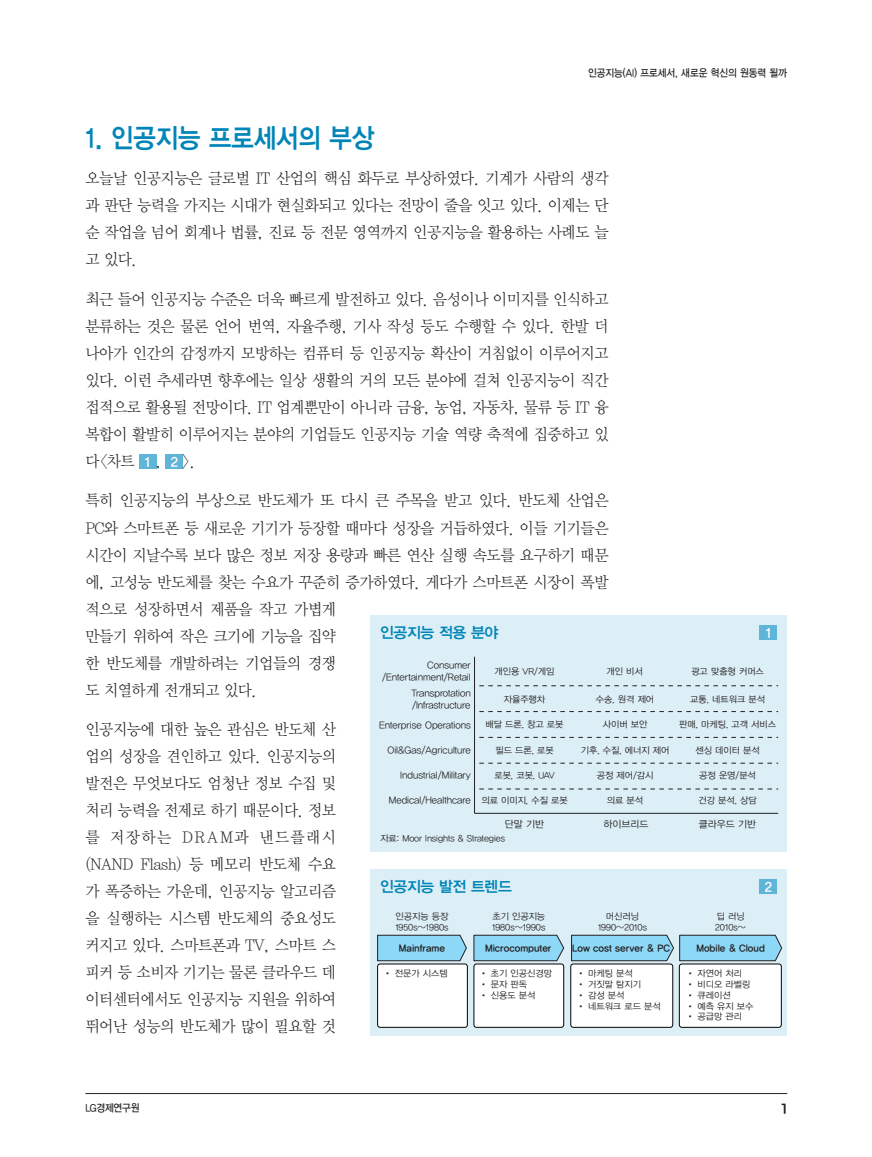
<style>
.page{position:relative;width:872px;height:1157px;background:#fff}
.page>*{position:absolute;margin:0;border:0;box-sizing:border-box;transform-origin:0 0}
._1__큰제목{font:27px "YDVYGO14";color:#0085b8;scale:.9 1}
._3__본문1{font:15.9px/27px "YDVY Mj O12";letter-spacing:-.03em;color:#231f20;text-align:justify;scale:.95 1}
._8__표_제목{font:15px "YDVYGO14";letter-spacing:-.02em;color:#0085b8}
.t1{font:13.5px "YDVYGO14";color:#fff}
.t2{font:13.5px "YDV Yhead M";color:#231f20}
.t3{font:10.5px "YDVYGO13";color:#231f20;scale:.9 1}
.t4{font:9.75px/11.7px "YDVYGO12";color:#231f20;text-align:right}
.t5{font:9.75px "YDVYGO14";color:#231f20}
._0__주_자료{font:9px/10.8px "YDVYGO12";color:#231f20}
</style>
<div class="page">
<hr style="left:85px;top:1093px;width:702px;height:1px;background:#231f20">
<div style="left:139px;top:454px;width:17px;height:15px;background:#5eb5d8"></div>
<div style="left:166px;top:454px;width:17px;height:15px;background:#5eb5d8"></div>
<div style="left:370px;top:615px;width:417px;height:236px;background:#dceef6"></div>
<hr style="left:474px;top:656px;width:1px;height:157px;background:#231f20">
<hr style="left:474px;top:813px;width:304px;height:1px;background:#231f20">
<svg style="left:479px;top:788px;width:299px;height:1px"></svg>
<svg style="left:479px;top:763px;width:299px;height:1px"></svg>
<svg style="left:479px;top:737px;width:299px;height:1px"></svg>
<svg style="left:479px;top:711px;width:299px;height:1px"></svg>
<svg style="left:479px;top:685px;width:299px;height:1px"></svg>
<div style="left:760px;top:625px;width:17px;height:15px;background:#5eb5d8"></div>
<div style="left:370px;top:869px;width:417px;height:166px;background:#dceef6"></div>
<div style="left:377px;top:964px;width:90px;height:63px;background:#fff;border-radius:3px"></div>
<div style="left:377px;top:963px;width:90px;height:64px;border:1px solid #030303;border-radius:3px"></div>
<div style="left:474px;top:964px;width:89px;height:63px;background:#fff;border-radius:3px"></div>
<div style="left:474px;top:963px;width:90px;height:64px;border:1px solid #030303;border-radius:3px"></div>
<div style="left:571px;top:964px;width:102px;height:63px;background:#fff;border-radius:3px"></div>
<div style="left:570px;top:963px;width:103px;height:64px;border:1px solid #030303;border-radius:3px"></div>
<div style="left:679px;top:964px;width:102px;height:63px;background:#fff;border-radius:3px"></div>
<div style="left:679px;top:963px;width:102px;height:64px;border:1px solid #030303;border-radius:3px"></div>
<svg style="left:377px;top:934px;width:90px;height:27px;background:#89c9e5"></svg>
<svg style="left:473px;top:934px;width:91px;height:27px;background:#89c9e5"></svg>
<svg style="left:571px;top:934px;width:211px;height:27px;background:#8bcae6"></svg>
<div style="left:760px;top:879px;width:17px;height:15px;background:#5eb5d8"></div>
<p class="t3" style="left:588px;top:66px;width:222px">인공지능(AI) 프로세서, 새로운 혁신의 원동력 될까</p>
<p class="_1__큰제목" style="left:85px;top:119px;width:322px">1. 인공지능 프로세서의 부상</p>
<p class="_3__본문1" style="left:85px;top:164px;width:552px">오늘날 인공지능은 글로벌 IT 산업의 핵심 화두로 부상하였다. 기계가 사람의 생각 과 판단 능력을 가지는 시대가 현실화되고 있다는 전망이 줄을 잇고 있다. 이제는 단 순 작업을 넘어 회계나 법률, 진료 등 전문 영역까지 인공지능을 활용하는 사례도 늘 고 있다.</p>
<p class="_3__본문1" style="left:85px;top:284px;width:552px">최근 들어 인공지능 수준은 더욱 빠르게 발전하고 있다. 음성이나 이미지를 인식하고 분류하는 것은 물론 언어 번역, 자율주행, 기사 작성 등도 수행할 수 있다. 한발 더 나아가 인간의 감정까지 모방하는 컴퓨터 등 인공지능 확산이 거침없이 이루어지고 있다. 이런 추세라면 향후에는 일상 생활의 거의 모든 분야에 걸쳐 인공지능이 직간 접적으로 활용될 전망이다. IT 업계뿐만이 아니라 금융, 농업, 자동차, 물류 등 IT 융 복합이 활발히 이루어지는 분야의 기업들도 인공지능 기술 역량 축적에 집중하고 있 다&lt;차트</p>
<p class="t1" style="left:171px;top:452px;width:9px">2</p>
<p class="_3__본문1" style="left:182px;top:446px;width:15px">&gt;.</p>
<p class="_3__본문1" style="left:85px;top:486px;width:552px;text-align:left">특히 인공지능의 부상으로 반도체가 또 다시 큰 주목을 받고 있다. 반도체 산업은<br>PC와 스마트폰 등 새로운 기기가 등장할 때마다 성장을 거듭하였다. 이들 기기들은 시간이 지날수록 보다 많은 정보 저장 용량과 빠른 연산 실행 속도를 요구하기 때문 에, 고성능 반도체를 찾는 수요가 꾸준히 증가하였다. 게다가 스마트폰 시장이 폭발 적으로 성장하면서 제품을 작고 가볍게<br>만들기 위하여 작은 크기에 기능을 집약<br>한 반도체를 개발하려는 기업들의 경쟁<br>도 치열하게 전개되고 있다.</p>
<p class="_3__본문1" style="left:85px;top:715px;width:265px">인공지능에 대한 높은 관심은 반도체 산 업의 성장을 견인하고 있다. 인공지능의 발전은 무엇보다도 엄청난 정보 수집 및 처리 능력을 전제로 하기 때문이다. 정보 를 저장하는 DRAM과 낸드플래시 (NAND Flash) 등 메모리 반도체 수요 가 폭증하는 가운데, 인공지능 알고리즘 을 실행하는 시스템 반도체의 중요성도 커지고 있다. 스마트폰과 TV, 스마트 스 피커 등 소비자 기기는 물론 클라우드 데 이터센터에서도 인공지능 지원을 위하여 뛰어난 성능의 반도체가 많이 필요할 것</p>
<p class="t1" style="left:145px;top:452px;width:7px">1</p>
<p class="_3__본문1" style="left:156px;top:446px;width:7px">,</p>
<p class="_8__표_제목" style="left:380px;top:622px;width:120px">인공지능 적용 분야</p>
<p class="t1" style="left:765px;top:623px;width:7px">1</p>
<p class="t4" style="left:382px;top:658px;width:90px">Consumer /Entertainment/Retail</p>
<p class="t4" style="left:411px;top:686px;width:61px;text-align:left">Transprotation /Infrastructure</p>
<p class="t4" style="left:379px;top:718px;width:93px">Enterprise Operations</p>
<p class="t4" style="left:387px;top:743px;width:85px">Oil&amp;Gas/Agriculture</p>
<p class="t4" style="left:400px;top:768px;width:72px">Industrial/Military</p>
<p class="t4" style="left:389px;top:793px;width:83px">Medical/Healthcare</p>
<p class="_0__주_자료" style="left:691px;top:665px;width:74px">광고 맞춤형 커머스</p>
<p class="_0__주_자료" style="left:690px;top:693px;width:76px">교통, 네트워크 분석</p>
<p class="_0__주_자료" style="left:679px;top:718px;width:98px">판매, 마케팅, 고객 서비스</p>
<p class="_0__주_자료" style="left:695px;top:744px;width:66px">센싱 데이터 분석</p>
<p class="_0__주_자료" style="left:699px;top:769px;width:58px">공정 운영/분석</p>
<p class="_0__주_자료" style="left:698px;top:794px;width:60px">건강 분석, 상담</p>
<p class="_0__주_자료" style="left:494px;top:665px;width:61px">개인용 VR/게임</p>
<p class="_0__주_자료" style="left:504px;top:693px;width:43px">자율주행차</p>
<p class="_0__주_자료" style="left:485px;top:718px;width:79px">배달 드론, 창고 로봇</p>
<p class="_0__주_자료" style="left:495px;top:744px;width:60px">필드 드론, 로봇</p>
<p class="_0__주_자료" style="left:494px;top:769px;width:62px">로봇, 코봇, UAV</p>
<p class="_0__주_자료" style="left:481px;top:794px;width:88px">의료 이미지, 수질 로봇</p>
<p class="_0__주_자료" style="left:606px;top:665px;width:38px">개인 비서</p>
<p class="_0__주_자료" style="left:596px;top:693px;width:60px">수송, 원격 제어</p>
<p class="_0__주_자료" style="left:603px;top:718px;width:46px">사이버 보안</p>
<p class="_0__주_자료" style="left:581px;top:744px;width:90px">기후, 수질, 에너지 제어</p>
<p class="_0__주_자료" style="left:597px;top:769px;width:58px">공정 제어/감시</p>
<p class="_0__주_자료" style="left:607px;top:794px;width:38px">의료 분석</p>
<p class="t4" style="left:505px;top:817px;width:41px">단말 기반</p>
<p class="t4" style="left:603px;top:817px;width:46px">하이브리드</p>
<p class="t4" style="left:699px;top:817px;width:59px">클라우드 기반</p>
<p class="_0__주_자료" style="left:380px;top:832px;width:126px">자료: Moor Insights &amp; Strategies</p>
<p class="_8__표_제목" style="left:380px;top:876px;width:133px">인공지능 발전 트렌드</p>
<p class="t1" style="left:765px;top:877px;width:9px">2</p>
<p class="_0__주_자료" style="left:395px;top:910px;width:55px">인공지능 등장<br>1950s~1980s</p>
<p class="_0__주_자료" style="left:492px;top:910px;width:55px">초기 인공지능<br>1980s~1990s</p>
<p class="_0__주_자료" style="left:598px;top:910px;width:51px;text-align:center">머신러닝<br>1990~2010s</p>
<p class="_0__주_자료" style="left:715px;top:910px;width:32px">딥 러닝<br>2010s~</p>
<p class="_0__주_자료" style="left:383px;top:967px;width:66px">• 전문가 시스템</p>
<p class="_0__주_자료" style="left:479px;top:967px;width:74px">• 초기 인공신경망</p>
<p class="_0__주_자료" style="left:479px;top:978px;width:49px">• 문자 판독</p>
<p class="_0__주_자료" style="left:479px;top:989px;width:57px">• 신용도 분석</p>
<p class="t5" style="left:399px;top:941px;width:48px">Mainframe</p>
<p class="t5" style="left:485px;top:941px;width:68px">Microcomputer</p>
<p class="t5" style="left:572px;top:941px;width:99px">Low cost server &amp; PC</p>
<p class="t5" style="left:696px;top:941px;width:70px">Mobile &amp; Cloud</p>
<p class="_0__주_자료" style="left:576px;top:967px;width:57px">• 마케팅 분석</p>
<p class="_0__주_자료" style="left:576px;top:978px;width:66px">• 거짓말 탐지기</p>
<p class="_0__주_자료" style="left:576px;top:989px;width:49px">• 감성 분석</p>
<p class="_0__주_자료" style="left:576px;top:1000px;width:85px">• 네트워크 로드 분석</p>
<p class="_0__주_자료" style="left:686px;top:967px;width:57px">• 자연어 처리</p>
<p class="_0__주_자료" style="left:686px;top:978px;width:66px">• 비디오 라벨링</p>
<p class="_0__주_자료" style="left:686px;top:989px;width:46px">• 큐레이션</p>
<p class="_0__주_자료" style="left:686px;top:1000px;width:69px">• 예측 유지 보수</p>
<p class="_0__주_자료" style="left:686px;top:1010px;width:57px">• 공급망 관리</p>
<p class="t3" style="left:85px;top:1101px;width:61px">LG경제연구원</p>
<p class="t2" style="left:781px;top:1102px;width:7px">1</p>
</div>
